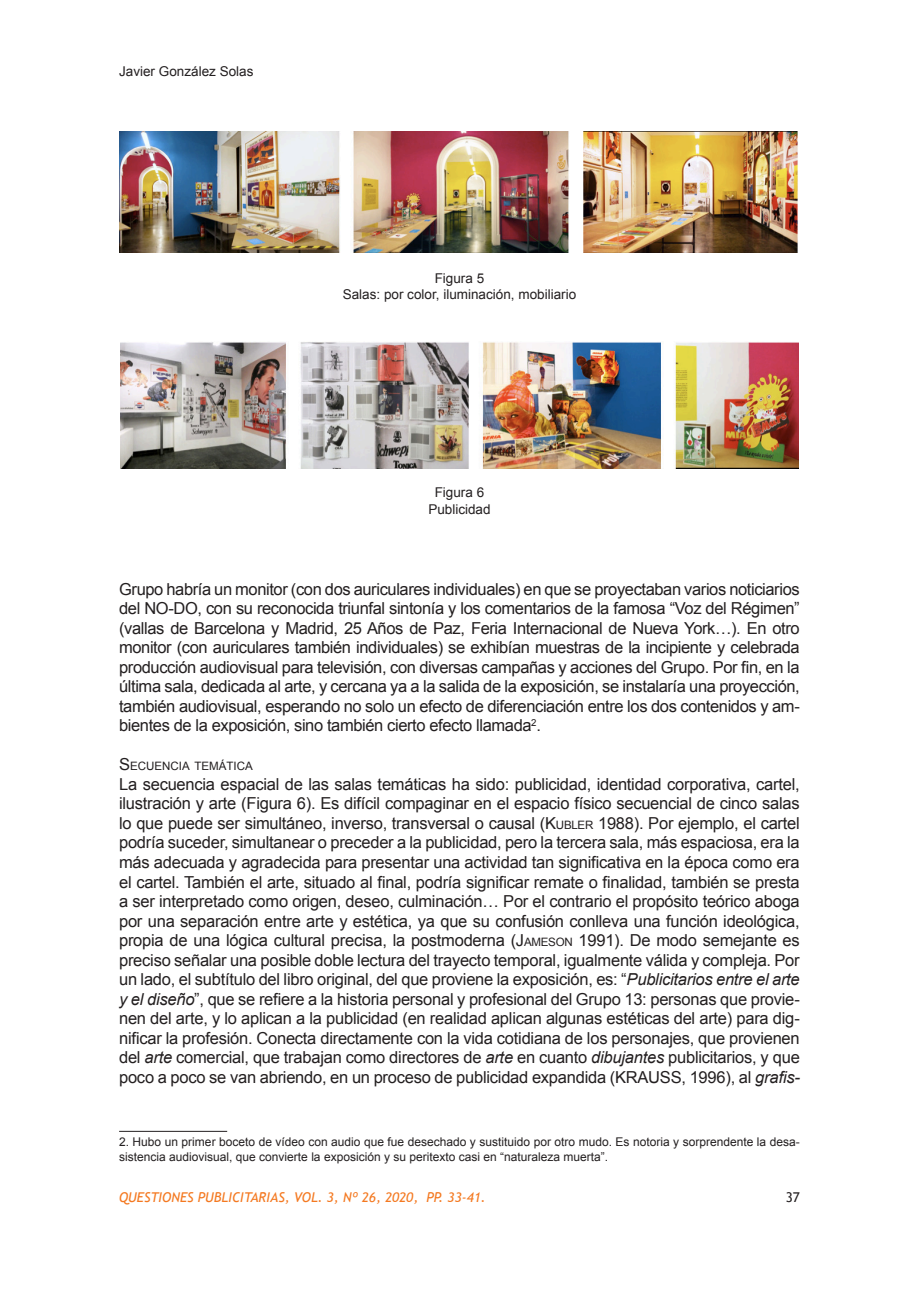
<style>
.page{position:relative;width:919px;height:1289px;background:#fff}
.page>*{position:absolute;margin:0;border:0;box-sizing:border-box;transform-origin:0 0}
.t1{font:16.5px/19.5px "Arial";letter-spacing:-.02em;color:#231f20;text-align:justify}
.t2{font:13.5px "Arial";color:#231f20}
.t3{font:italic 13.5px "Trebuchet MS";color:#f47921}
.t4{font:13.5px "Trebuchet MS";color:#231f20}
.t5{font:12px/15px "Arial";color:#231f20}
.t6{font:11.55px "Arial";color:#231f20}
.s1{font-size:16.5px}
.s2{font-style:inherit}
.s3{font-size:11.55px}
.s4{font-style:italic}
</style>
<div class="page">
<hr style="left:119px;top:1131px;width:108px;height:1px;background:#231f20">
<img style="left:119px;top:132px;width:679px;height:120px">
<img style="left:120px;top:342px;width:678px;height:127px">
<p class="t2" style="left:119px;top:62px;width:136px">Javier González Solas</p>
<p class="t2" style="left:434px;top:269px;width:51px">Figura 5</p>
<p class="t2" style="left:343px;top:286px;width:235px">Salas: por color, iluminación, mobiliario</p>
<p class="t2" style="left:434px;top:483px;width:51px">Figura 6</p>
<p class="t2" style="left:428px;top:500px;width:64px">Publicidad</p>
<p class="t1" style="left:119px;top:579px;width:682px">Grupo habría un monitor (con dos auriculares individuales) en que se proyectaban varios noticiarios del NO-DO, con su reconocida triunfal sintonía y los comentarios de la famosa “Voz del Régimen” (vallas de Barcelona y Madrid, 25 Años de Paz, Feria Internacional de Nueva York…). En otro monitor (con auriculares también individuales) se exhibían muestras de la incipiente y celebrada producción audiovisual para televisión, con diversas campañas y acciones del Grupo. Por fin, en la última sala, dedicada al arte, y cercana ya a la salida de la exposición, se instalaría una proyección, también audiovisual, esperando no solo un efecto de diferenciación entre los dos contenidos y am&shy;bientes de la exposición, sino también cierto efecto llamada<sup>2</sup>.</p>
<p class="t6" style="left:119px;top:758px;width:135px"><span class="s1">S</span>ECUENCIA TEMÁTICA</p>
<p class="t1" style="left:119px;top:774px;width:682px">La secuencia espacial de las salas temáticas ha sido: publicidad, identidad corporativa, cartel, ilustración y arte (Figura 6). Es difícil compaginar en el espacio físico secuencial de cinco salas lo que puede ser simultáneo, inverso, transversal o causal (<span class="s2">K</span><span class="s3">UBLER</span> 1988). Por ejemplo, el cartel podría suceder, simultanear o preceder a la publicidad, pero la tercera sala, más espaciosa, era la más adecuada y agradecida para presentar una actividad tan significativa en la época como era el cartel. También el arte, situado al final, podría significar remate o finalidad, también se presta a ser interpretado como origen, deseo, culminación… Por el contrario el propósito teórico aboga por una separación entre arte y estética, ya que su confusión conlleva una función ideológica, propia de una lógica cultural precisa, la postmoderna (<span class="s2">J</span><span class="s3">AMESON</span> 1991). De modo semejante es preciso señalar una posible doble lectura del trayecto temporal, igualmente válida y compleja. Por un lado, el subtítulo del libro original, del que proviene la exposición, es: “<span class="s4">Publicitarios entre el arte y el diseño</span>”, que se refiere a la historia personal y profesional del Grupo 13: personas que provie&shy;nen del arte, y lo aplican a la publicidad (en realidad aplican algunas estéticas del arte) para dig&shy;nificar la profesión. Conecta directamente con la vida cotidiana de los personajes, que provienen del <span class="s4">arte</span> comercial, que trabajan como directores de <span class="s4">arte</span> en cuanto <span class="s4">dibujantes</span> publicitarios, y que poco a poco se van abriendo, en un proceso de publicidad expandida (KRAUSS, 1996), al <span class="s4">grafis-</span></p>
<p class="t5" style="left:119px;top:1134px;width:682px">2. Hubo un primer boceto de vídeo con audio que fue desechado y sustituido por otro mudo. Es notoria y sorprendente la desa&shy;sistencia audiovisual, que convierte la exposición y su peritexto casi en “naturaleza muerta”.</p>
<p class="t3" style="left:119px;top:1189px;width:368px">QUESTIONES PUBLICITARIAS, VOL. 3, Nº 26, 2020, PP. 33-41.</p>
<p class="t4" style="left:785px;top:1189px;width:16px">37</p>
</div>
